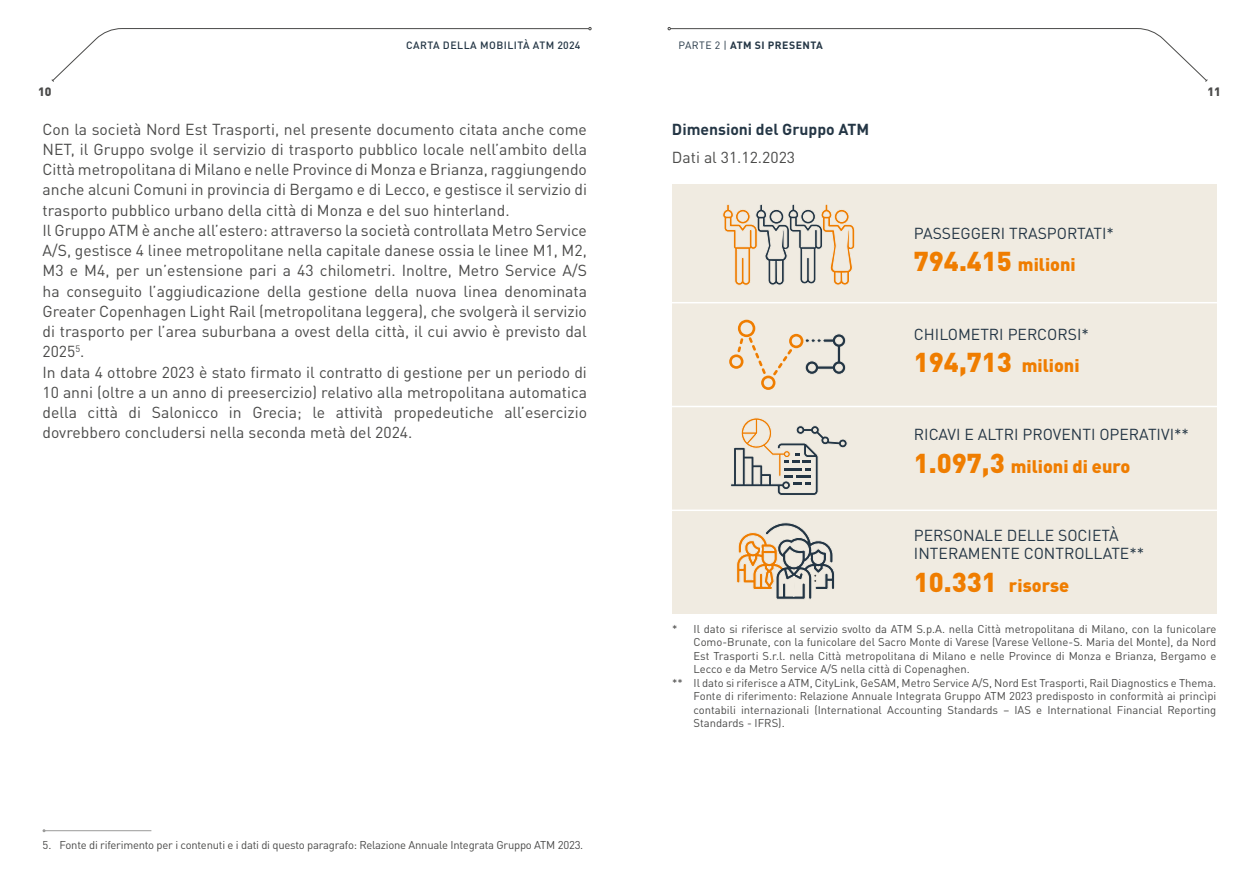
<style>
.page{position:relative;width:1259px;height:893px;background:#fff}
.page>*{position:absolute;margin:0;border:0;box-sizing:border-box;transform-origin:0 0}
.t1{font:900 27px "DIN Pro";color:#ef7d00}
.t2{font:900 18px "DIN Pro";color:#ef7d00}
.t3{font:15.75px/20.2px "DIN Pro";color:#4a4a49}
.t4{font:15.75px/18px "DIN Pro";color:#243645}
.t5{font:700 15.75px "DIN Pro";color:#243645}
.t6{font:900 12px "DIN Pro";color:#4a4a49}
.t7{font:11.25px "DIN Pro";color:#4a4a49}
.t8{font:11.25px "DIN Pro";letter-spacing:-.02em;color:#4a4a49}
.t9{font:500 10.5px "DIN Pro";letter-spacing:.045em;color:#243645}
.t10{font:700 10.5px "DIN Pro";letter-spacing:.045em;color:#243645}
.s1{font-weight:400}
.s2{font-size:18px}
.s3{font-size:27px}
</style>
<div class="page">
<div style="left:672px;top:184px;width:544px;height:430px;background:#f0ebe1"></div>
<hr style="left:668px;top:302px;width:555px;height:1px;background:#fff">
<hr style="left:668px;top:406px;width:555px;height:1px;background:#fff">
<hr style="left:668px;top:510px;width:555px;height:1px;background:#fff">
<hr style="left:44px;top:830px;width:107px;height:1px;background:#9b9b9a">
<svg style="left:736px;top:522px;width:99px;height:78px"></svg>
<svg style="left:729px;top:320px;width:117px;height:70px"></svg>
<svg style="left:731px;top:418px;width:117px;height:77px"></svg>
<svg style="left:722px;top:204px;width:133px;height:82px"></svg>
<svg style="left:668px;top:27px;width:540px;height:55px"></svg>
<svg style="left:51px;top:27px;width:540px;height:55px"></svg>
<p class="t9" style="left:406px;top:37px;width:176px">CARTA DELLA MOBILITÀ ATM 2024</p>
<p class="t10" style="left:678px;top:37px;width:146px"><span class="s1">PARTE 2 |</span> ATM SI PRESENTA</p>
<p class="t6" style="left:38px;top:81px;width:15px">10</p>
<p class="t6" style="left:1207px;top:81px;width:15px">11</p>
<p class="t3" style="left:43px;top:117px;width:546px">Con la società Nord Est Trasporti, nel presente documento citata anche come NET, il Gruppo svolge il servizio di trasporto pubblico locale nell’ambito della Città metropolitana di Milano e nelle Province di Monza e Brianza, raggiungendo anche alcuni Comuni in provincia di Bergamo e di Lecco, e gestisce il servizio di trasporto pubblico urbano della città di Monza e del suo hinterland.<br>Il Gruppo ATM è anche all’estero: attraverso la società controllata Metro Service A/S, gestisce 4 linee metropolitane nella capitale danese ossia le linee M1, M2, M3 e M4, per un’estensione pari a 43 chilometri. Inoltre, Metro Service A/S ha conseguito l’aggiudicazione della gestione della nuova linea denominata Greater Copenhagen Light Rail (metropolitana leggera), che svolgerà il servizio di trasporto per l’area suburbana a ovest della città, il cui avvio è previsto dal 2025<sup>5</sup>.<br>In data 4 ottobre 2023 è stato firmato il contratto di gestione per un periodo di 10 anni (oltre a un anno di preesercizio) relativo alla metropolitana automatica della città di Salonicco in Grecia; le attività propedeutiche all’esercizio dovrebbero concludersi nella seconda metà del 2024.</p>
<p class="t5" style="left:672px;top:116px;width:199px">Dimensioni del Gruppo ATM</p>
<p class="t3" style="left:672px;top:146px;width:125px">Dati al 31.12.2023</p>
<p class="t4" style="left:914px;top:223px;width:202px">PASSEGGERI TRASPORTATI*</p>
<h1 class="t1" style="left:914px;top:238px;width:163px">794.415 <span class="s2">milioni</span></h1>
<p class="t4" style="left:914px;top:323px;width:176px">CHILOMETRI PERCORSI*</p>
<h1 class="t1" style="left:914px;top:339px;width:167px">194,713 <span class="s2">milioni</span></h1>
<p class="t4" style="left:914px;top:424px;width:277px">RICAVI E ALTRI PROVENTI OPERATIVI**</p>
<p class="t2" style="left:914px;top:451px;width:218px"><span class="s3">1.097,3</span> milioni di euro</p>
<p class="t4" style="left:914px;top:525px;width:232px">PERSONALE DELLE SOCIETÀ<br>INTERAMENTE CONTROLLATE**</p>
<p class="t2" style="left:914px;top:570px;width:157px"><span class="s3">10.331</span> risorse</p>
<p class="t8" style="left:43px;top:836px;width:542px">5. Fonte di riferimento per i contenuti e i dati di questo paragrafo: Relazione Annuale Integrata Gruppo ATM 2023.</p>
<p class="t7" style="left:672px;top:620px;width:545px">* Il dato si riferisce al servizio svolto da ATM S.p.A. nella Città metropolitana di Milano, con la funicolare</p>
<p class="t7" style="left:693px;top:633px;width:524px">Como-Brunate, con la funicolare del Sacro Monte di Varese (Varese Vellone-S. Maria del Monte), da Nord</p>
<p class="t7" style="left:693px;top:647px;width:524px">Est Trasporti S.r.l. nella Città metropolitana di Milano e nelle Province di Monza e Brianza, Bergamo e</p>
<p class="t7" style="left:693px;top:660px;width:278px">Lecco e da Metro Service A/S nella città di Copenaghen.</p>
<p class="t7" style="left:672px;top:674px;width:545px">** Il dato si riferisce a ATM, CityLink, GeSAM, Metro Service A/S, Nord Est Trasporti, Rail Diagnostics e Thema.</p>
<p class="t7" style="left:693px;top:687px;width:524px">Fonte di riferimento: Relazione Annuale Integrata Gruppo ATM 2023 predisposto in conformità ai princìpi</p>
<p class="t7" style="left:693px;top:701px;width:524px">contabili internazionali (International Accounting Standards – IAS e International Financial Reporting</p>
<p class="t7" style="left:693px;top:714px;width:93px">Standards - IFRS).</p>
</div>
